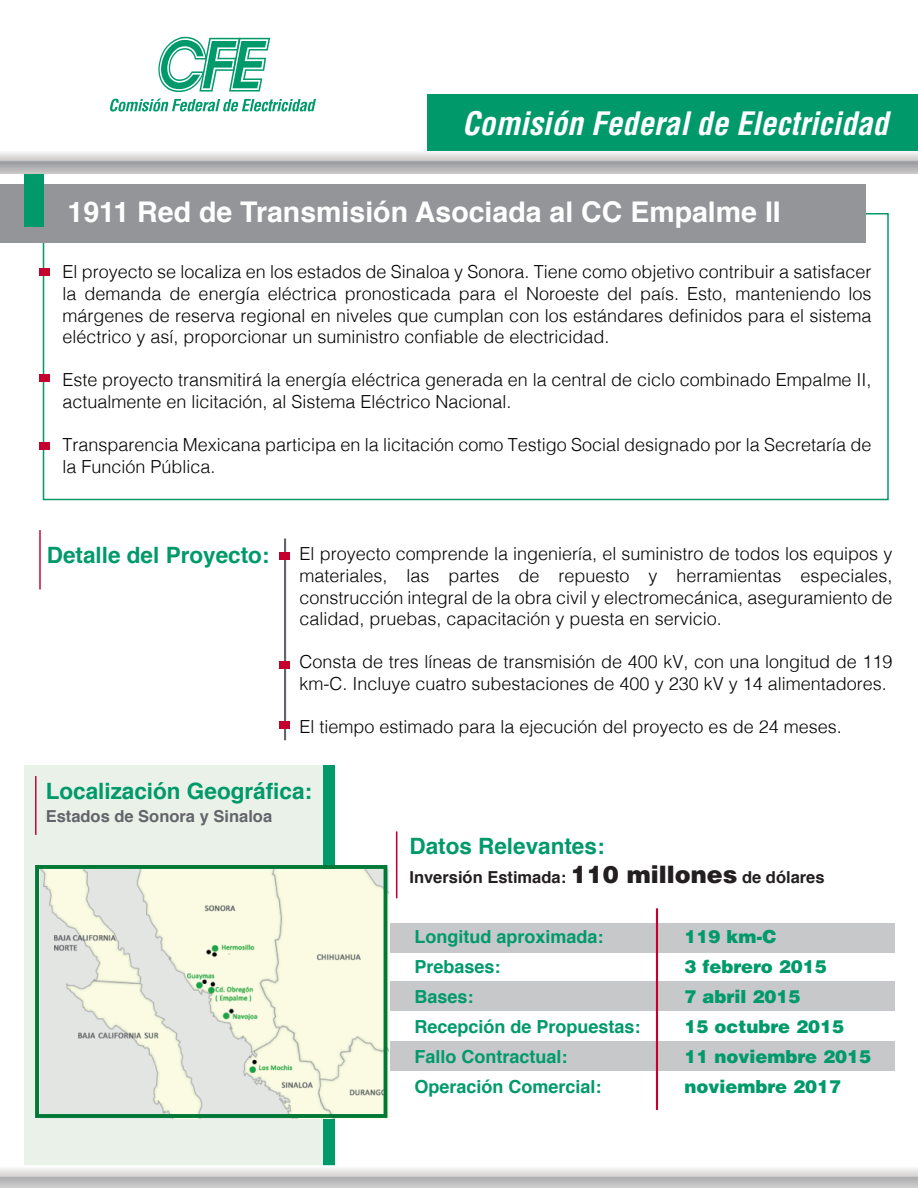
<style>
.page{position:relative;width:918px;height:1188px;background:#fff}
.page>*{position:absolute;margin:0;border:0;box-sizing:border-box;transform-origin:0 0}
.t1{font:italic 700 condensed 31.5px "Helvetica LT Std";color:#fff}
.t2{font:700 28.5px "Helvetica";color:#fff}
.t3{font:700 22.5px "Helvetica";color:#009a6a}
.t4{font:300 18px/21.6px "Helvetica";color:#040503}
.t5{font:700 18px "Helvetica";color:#009a6a}
.t6{font:900 18px "Helvetica LT Std";color:#009a6a}
.t7{font:700 16.5px "Helvetica";color:#231f20}
.t8{font:700 16.5px "Helvetica";color:#63656a}
.s1{font-family:"Helvetica LT Std";font-weight:900;font-size:24px}
</style>
<div class="page">
<div style="left:25px;top:765px;width:310px;height:401px;background:#e9f1e9"></div>
<div style="left:323px;top:765px;width:12px;height:401px;background:#009a6a"></div>
<img style="left:40px;top:870px;width:348px;height:249px">
<hr style="left:35px;top:776px;width:2px;height:59px;background:#c5002e">
<div style="left:0;top:184px;width:866px;height:59px;background:#939598"></div>
<div style="left:24px;top:173px;width:20px;height:54px;background:#009a6a"></div>
<div style="left:390px;top:923px;width:505px;height:29px;background:#c7c8ca"></div>
<div style="left:390px;top:981px;width:505px;height:29px;background:#c7c8ca"></div>
<div style="left:390px;top:1042px;width:505px;height:29px;background:#c7c8ca"></div>
<svg style="left:0;top:150px;width:918px;height:23px;background:#c6c6c7"></svg>
<svg style="left:0;top:1168px;width:918px;height:20px;background:#cecdce"></svg>
<hr style="left:39px;top:530px;width:2px;height:59px;background:#c5002e">
<hr style="left:396px;top:831px;width:1px;height:67px;background:#c5002e">
<hr style="left:656px;top:908px;width:2px;height:202px;background:#c5002e">
<hr style="left:284px;top:539px;width:2px;height:201px;background:#63656a">
<div style="left:280px;top:661px;width:10px;height:8px;background:#c5002e"></div>
<div style="left:280px;top:721px;width:10px;height:7px;background:#c5002e"></div>
<div style="left:280px;top:552px;width:10px;height:8px;background:#c5002e"></div>
<div style="left:39px;top:268px;width:11px;height:8px;background:#c5002e"></div>
<div style="left:39px;top:374px;width:11px;height:8px;background:#c5002e"></div>
<div style="left:39px;top:442px;width:11px;height:7px;background:#c5002e"></div>
<div style="left:35px;top:865px;width:352px;height:253px;border:4px solid #007836"></div>
<div style="left:428px;top:94px;width:490px;height:57px;background:#009a6a"></div>
<svg style="left:158px;top:36px;width:112px;height:56px"></svg>
<svg style="left:110px;top:99px;width:206px;height:13px"></svg>
<h1 class="t1" style="left:462px;top:104px;width:428px">Comisión Federal de Electricidad</h1>
<h2 class="t2" style="left:68px;top:189px;width:715px">1911 Red de Transmisión Asociada al CC Empalme II</h2>
<p class="t4" style="left:62px;top:260px;width:811px;text-align:justify">El proyecto se localiza en los estados de Sinaloa y Sonora. Tiene como objetivo contribuir a satisfacer la demanda de energía eléctrica pronosticada para el Noroeste del país. Esto, manteniendo los márgenes de reserva regional en niveles que cumplan con los estándares definidos para el sistema eléctrico y así, proporcionar un suministro confiable de electricidad.</p>
<p class="t4" style="left:62px;top:368px;width:811px">Este proyecto transmitirá la energía eléctrica generada en la central de ciclo combinado Empalme II, actualmente en licitación, al Sistema Eléctrico Nacional.</p>
<p class="t4" style="left:62px;top:433px;width:811px">Transparencia Mexicana participa en la licitación como Testigo Social designado por la Secretaría de la Función Pública.</p>
<p class="t3" style="left:47px;top:537px;width:224px">Detalle del Proyecto:</p>
<p class="t4" style="left:300px;top:542px;width:595px;text-align:justify">El proyecto comprende la ingeniería, el suministro de todos los equipos y materiales, las partes de repuesto y herramientas especiales, construcción integral de la obra civil y electromecánica, aseguramiento de calidad, pruebas, capacitación y puesta en servicio.</p>
<p class="t4" style="left:300px;top:650px;width:594px">Consta de tres líneas de transmisión de 400 kV, con una longitud de 119 km-C. Incluye cuatro subestaciones de 400 y 230 kV y 14 alimentadores.</p>
<p class="t4" style="left:300px;top:715px;width:544px">El tiempo estimado para la ejecución del proyecto es de 24 meses.</p>
<p class="t3" style="left:46px;top:773px;width:268px">Localización Geográfica:</p>
<p class="t8" style="left:46px;top:803px;width:228px">Estados de Sonora y Sinaloa</p>
<p class="t3" style="left:409px;top:828px;width:197px">Datos Relevantes:</p>
<p class="t7" style="left:409px;top:864px;width:417px">Inversión Estimada: <span class="s1">110 millones</span> de dólares</p>
<p class="t5" style="left:414px;top:922px;width:191px">Longitud aproximada:</p>
<p class="t6" style="left:684px;top:925px;width:94px">119 km-C</p>
<p class="t5" style="left:414px;top:952px;width:88px">Prebases:</p>
<p class="t6" style="left:684px;top:955px;width:144px">3 febrero 2015</p>
<p class="t5" style="left:414px;top:982px;width:61px">Bases:</p>
<p class="t6" style="left:684px;top:985px;width:118px">7 abril 2015</p>
<p class="t5" style="left:414px;top:1012px;width:228px">Recepción de Propuestas:</p>
<p class="t6" style="left:684px;top:1015px;width:161px">15 octubre 2015</p>
<p class="t5" style="left:414px;top:1042px;width:155px">Fallo Contractual:</p>
<p class="t6" style="left:684px;top:1045px;width:188px">11 noviembre 2015</p>
<p class="t5" style="left:414px;top:1072px;width:189px">Operación Comercial:</p>
<p class="t6" style="left:684px;top:1075px;width:158px">noviembre 2017</p>
</div>
